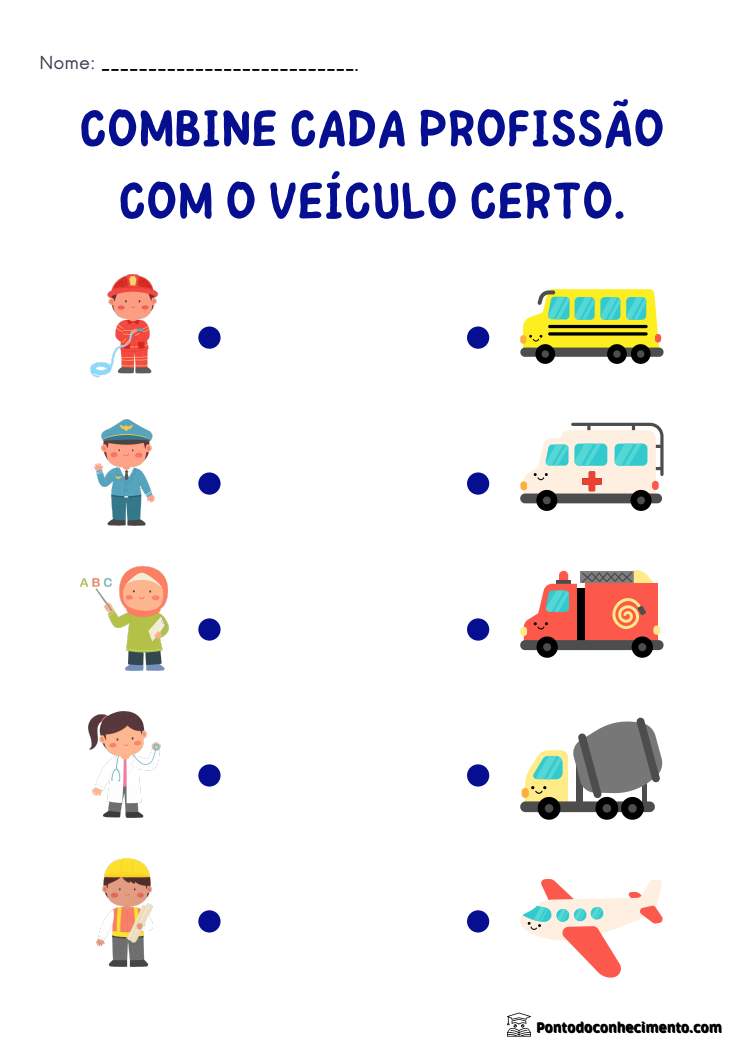
<style>
.page{position:relative;width:744px;height:1053px;background:#fff}
.page>*{position:absolute;margin:0;border:0;box-sizing:border-box;transform-origin:0 0}
.t1{font:600 51.84px/72.3px "Childos Arabic";color:#050f8f;text-align:center}
.t2{font:17.48px "Now";color:#393f4d}
.t3{font:900 13.68px "Ruda";color:#000}
</style>
<div class="page">
<svg style="left:520px;top:717px;width:143px;height:102px"></svg>
<svg style="left:520px;top:570px;width:144px;height:87px"></svg>
<svg style="left:520px;top:879px;width:143px;height:99px"></svg>
<svg style="left:520px;top:289px;width:144px;height:75px"></svg>
<img style="left:91px;top:274px;width:66px;height:104px">
<img style="left:80px;top:566px;width:88px;height:104px">
<img style="left:94px;top:419px;width:60px;height:106px">
<img style="left:88px;top:711px;width:72px;height:106px">
<img style="left:96px;top:858px;width:56px;height:108px">
<div style="left:198px;top:326px;width:23px;height:23px;background:#050f8f;border-radius:50%"></div>
<div style="left:198px;top:472px;width:23px;height:22px;background:#050f8f;border-radius:50%"></div>
<div style="left:198px;top:618px;width:23px;height:22px;background:#050f8f;border-radius:50%"></div>
<div style="left:198px;top:764px;width:23px;height:22px;background:#050f8f;border-radius:50%"></div>
<div style="left:198px;top:910px;width:23px;height:22px;background:#050f8f;border-radius:50%"></div>
<div style="left:467px;top:326px;width:22px;height:23px;background:#050f8f;border-radius:50%"></div>
<div style="left:467px;top:472px;width:22px;height:22px;background:#050f8f;border-radius:50%"></div>
<div style="left:467px;top:618px;width:22px;height:22px;background:#050f8f;border-radius:50%"></div>
<div style="left:467px;top:764px;width:22px;height:22px;background:#050f8f;border-radius:50%"></div>
<div style="left:467px;top:910px;width:22px;height:22px;background:#050f8f;border-radius:50%"></div>
<svg style="left:520px;top:423px;width:144px;height:88px"></svg>
<svg style="left:102px;top:69px;width:256px;height:2px"></svg>
<svg style="left:507px;top:1012px;width:24px;height:24px"></svg>
<p class="t2" style="left:39px;top:53px;width:58px">Nome:</p>
<p class="t1" style="left:79px;top:93px;width:587px">COMBINE CADA PROFISSÃO<br>COM O VEÍCULO CERTO.</p>
<p class="t3" style="left:536px;top:1019px;width:187px">Pontodoconhecimento.com</p>
</div>
